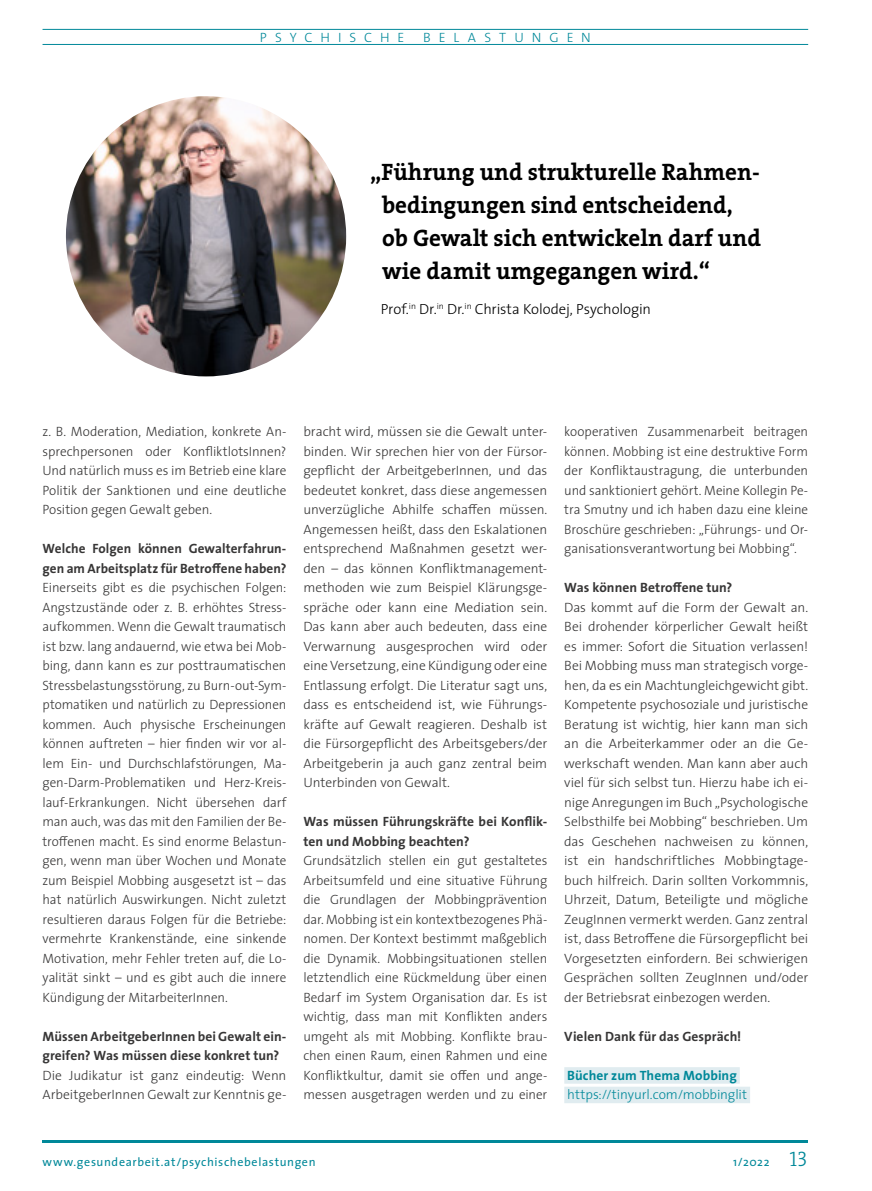
<style>
.page{position:relative;width:872px;height:1191px;background:#fff}
.page>*{position:absolute;margin:0;border:0;box-sizing:border-box;transform-origin:0 0}
.t1{font:700 23.85px/33.2px "The Serif";color:#000}
.t2{font:300 14.7px "The Sans";letter-spacing:-.005em;color:#000}
.t3{font:300 13.5px/19.5px "The Sans";letter-spacing:-.005em;color:#373636;text-align:justify}
.t4{font:700 13.5px/19.5px "The Sans";letter-spacing:.005em;color:#373636}
.t5{font:300 13.5px "The Sans";color:#089}
.t6{font:700 13.5px "The Sans";letter-spacing:.005em;color:#089}
.t7{font:300 13.5px "The Sans";letter-spacing:.595em;color:#089}
.t8{font:300 13.5px "The Sans";letter-spacing:.59em;color:#089}
.t9{font:12px "The Sans";letter-spacing:.05em;color:#089}
.s1{font-family:"The Serif Light Caps";font-size:21px}
</style>
<div class="page">
<hr style="left:43px;top:1140px;width:765px;height:2px;background:#089">
<div style="left:564px;top:1067px;width:175px;height:16px;background:#e0ecf0"></div>
<div style="left:564px;top:1086px;width:186px;height:17px;background:#e0ecf0"></div>
<hr style="left:43px;top:29px;width:765px;height:1px;background:#089">
<hr style="left:43px;top:44px;width:765px;height:1px;background:#089">
<img style="left:66px;top:96px;width:280px;height:280px;border-radius:140px">
<p class="t8" style="left:260px;top:26px;width:146px">PSYCHISCHE</p>
<p class="t7" style="left:423px;top:26px;width:169px">BELASTUNGEN</p>
<h1 class="t1" style="left:382px;top:154px;width:380px;text-indent:-12px">„Führung und strukturelle Rahmen&shy;bedingungen sind entscheidend, ob Gewalt sich entwickeln darf und wie damit umgegangen wird.“</h1>
<p class="t2" style="left:381px;top:297px;width:272px">Prof.<sup>in</sup> Dr.<sup>in</sup> Dr.<sup>in</sup> Christa Kolodej, Psychologin</p>
<p class="t3" style="left:43px;top:421px;width:245px">z. B. Moderation, Mediation, konkrete An&shy;sprechpersonen oder KonfliktlotsInnen?<br>Und natürlich muss es im Betrieb eine klare Politik der Sanktionen und eine deutliche Position gegen Gewalt geben.</p>
<p class="t4" style="left:43px;top:538px;width:245px">Welche Folgen können Gewalterfahrun&shy;gen am Arbeitsplatz für Betroffene haben?</p>
<p class="t3" style="left:43px;top:577px;width:245px">Einerseits gibt es die psychischen Folgen:<br>Angstzustände oder z. B. erhöhtes Stress&shy;aufkommen. Wenn die Gewalt traumatisch ist bzw. lang andauernd, wie etwa bei Mob&shy;bing, dann kann es zur posttraumatischen Stressbelastungsstörung, zu Burn-out-Sym&shy;ptomatiken und natürlich zu Depressionen kommen. Auch physische Erscheinungen können auftreten – hier finden wir vor al&shy;lem Ein- und Durchschlafstörungen, Ma&shy;gen-Darm-Problematiken und Herz-Kreis&shy;lauf-Erkrankungen. Nicht übersehen darf man auch, was das mit den Familien der Be&shy;troffenen macht. Es sind enorme Belastun&shy;gen, wenn man über Wochen und Monate zum Beispiel Mobbing ausgesetzt ist – das hat natürlich Auswirkungen. Nicht zuletzt resultieren daraus Folgen für die Betriebe: vermehrte Krankenstände, eine sinkende Motivation, mehr Fehler treten auf, die Lo&shy;yalität sinkt – und es gibt auch die innere Kündigung der MitarbeiterInnen.</p>
<p class="t4" style="left:43px;top:1026px;width:245px">Müssen ArbeitgeberInnen bei Gewalt ein&shy;greifen? Was müssen diese konkret tun?</p>
<p class="t3" style="left:43px;top:1065px;width:245px">Die Judikatur ist ganz eindeutig: Wenn<br>ArbeitgeberInnen Gewalt zur Kenntnis ge-</p>
<p class="t3" style="left:303px;top:421px;width:245px">bracht wird, müssen sie die Gewalt unter&shy;binden. Wir sprechen hier von der Fürsor&shy;gepflicht der ArbeitgeberInnen, und das bedeutet konkret, dass diese angemessen unverzügliche Abhilfe schaffen müssen.<br>Angemessen heißt, dass den Eskalationen entsprechend Maßnahmen gesetzt wer&shy;den – das können Konfliktmanagement&shy;methoden wie zum Beispiel Klärungsge&shy;spräche oder kann eine Mediation sein.<br>Das kann aber auch bedeuten, dass eine Verwarnung ausgesprochen wird oder eine Versetzung, eine Kündigung oder eine Entlassung erfolgt. Die Literatur sagt uns, dass es entscheidend ist, wie Führungs&shy;kräfte auf Gewalt reagieren. Deshalb ist die Fürsorgepflicht des Arbeitsgebers/der Arbeitgeberin ja auch ganz zentral beim Unterbinden von Gewalt.</p>
<p class="t4" style="left:303px;top:811px;width:245px">Was müssen Führungskräfte bei Konflik&shy;ten und Mobbing beachten?</p>
<p class="t3" style="left:303px;top:850px;width:245px">Grundsätzlich stellen ein gut gestaltetes Arbeitsumfeld und eine situative Führung die Grundlagen der Mobbingprävention dar. Mobbing ist ein kontextbezogenes Phä&shy;nomen. Der Kontext bestimmt maßgeblich die Dynamik. Mobbingsituationen stellen letztendlich eine Rückmeldung über einen Bedarf im System Organisation dar. Es ist wichtig, dass man mit Konflikten anders umgeht als mit Mobbing. Konflikte brau&shy;chen einen Raum, einen Rahmen und eine Konfliktkultur, damit sie offen und ange&shy;messen ausgetragen werden und zu einer</p>
<p class="t3" style="left:564px;top:421px;width:245px">kooperativen Zusammenarbeit beitragen können. Mobbing ist eine destruktive Form der Konfliktaustragung, die unterbunden und sanktioniert gehört. Meine Kollegin Pe&shy;tra Smutny und ich haben dazu eine kleine Broschüre geschrieben: „Führungs- und Or&shy;ganisationsverantwortung bei Mobbing“.</p>
<p class="t4" style="left:564px;top:577px;width:170px">Was können Betroffene tun?</p>
<p class="t3" style="left:564px;top:597px;width:245px">Das kommt auf die Form der Gewalt an.<br>Bei drohender körperlicher Gewalt heißt es immer: Sofort die Situation verlassen!<br>Bei Mobbing muss man strategisch vorge&shy;hen, da es ein Machtungleichgewicht gibt.<br>Kompetente psychosoziale und juristische Beratung ist wichtig, hier kann man sich an die Arbeiterkammer oder an die Ge&shy;werkschaft wenden. Man kann aber auch viel für sich selbst tun. Hierzu habe ich ei&shy;nige Anregungen im Buch „Psychologische Selbsthilfe bei Mobbing“ beschrieben. Um das Geschehen nachweisen zu können, ist ein handschriftliches Mobbingtage&shy;buch hilfreich. Darin sollten Vorkommnis, Uhrzeit, Datum, Beteiligte und mögliche ZeugInnen vermerkt werden. Ganz zentral ist, dass Betroffene die Fürsorgepflicht bei Vorgesetzten einfordern. Bei schwierigen Gesprächen sollten ZeugInnen und/oder der Betriebsrat einbezogen werden.</p>
<p class="t4" style="left:564px;top:1026px;width:179px">Vielen Dank für das Gespräch!</p>
<p class="t6" style="left:567px;top:1064px;width:171px">Bücher zum Thema Mobbing</p>
<p class="t5" style="left:567px;top:1083px;width:181px">https://tinyurl.com/mobbinglit</p>
<p class="t9" style="left:43px;top:1151px;width:274px">www.gesundearbeit.at/psychischebelastungen</p>
<p class="t9" style="left:733px;top:1151px;width:76px">1/2022 <span class="s1">13</span></p>
</div>
